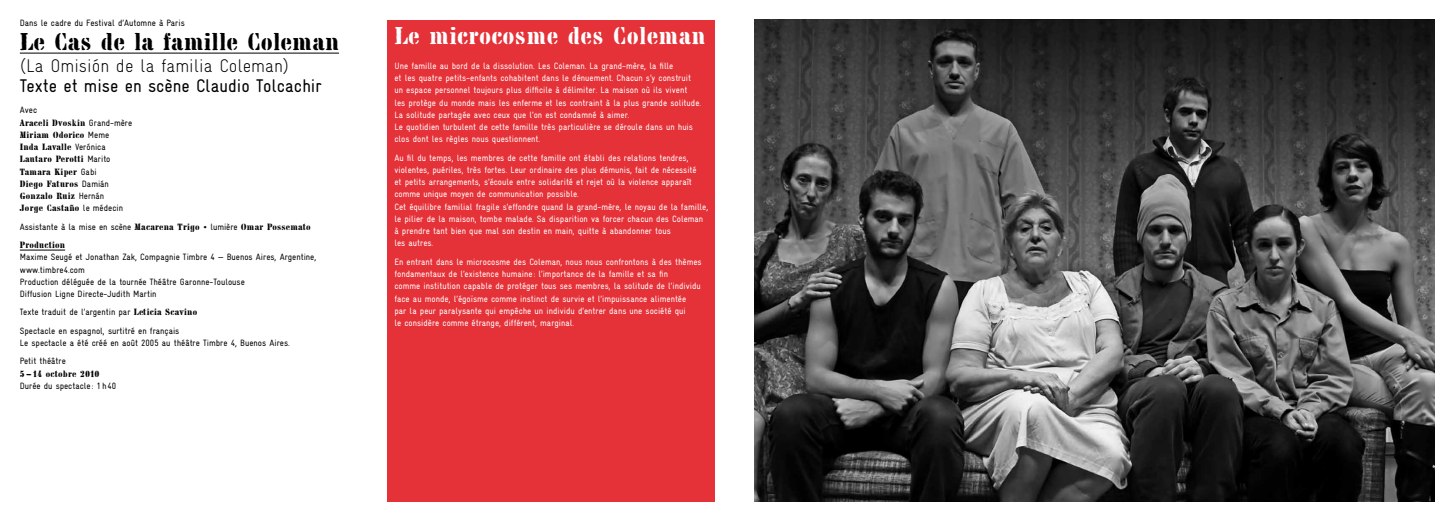
<style>
.page{position:relative;width:1454px;height:521px;background:#fff}
.page>*{position:absolute;margin:0;border:0;box-sizing:border-box;transform-origin:0 0}
.t1{font:24.5px "Chaillot";letter-spacing:.005em;color:#000}
.t2{font:24.5px "Chaillot";letter-spacing:.01em;color:#fff}
.t3{font:18.38px "Gravur Condensed";color:#000}
.t4{font:300 18.38px "Gravur Condensed";color:#000}
.t5{font:9.19px/12.2px "Gravur Condensed";color:#fff}
.t6{font:9.19px/12.2px "Gravur Condensed";color:#000}
.t7{font:9.19px/12.2px "Chaillot";letter-spacing:.02em;color:#000}
.s1{font-family:"Gravur Condensed"}
.s2{font-family:"Chaillot"}
</style>
<div class="page">
<div style="left:387px;top:20px;width:327px;height:481px;background:#e53138"></div>
<hr style="left:20px;top:53px;width:319px;height:1px;background:#000">
<hr style="left:20px;top:250px;width:45px;height:1px;background:#000">
<img style="left:754px;top:20px;width:680px;height:481px">
<p class="t6" style="left:20px;top:17px;width:166px">Dans le cadre du Festival d’Automne à Paris</p>
<h1 class="t1" style="left:20px;top:28px;width:321px">Le Cas de la famille Coleman</h1>
<h2 class="t4" style="left:20px;top:55px;width:271px">(La Omisión de la familia Coleman)</h2>
<h2 class="t3" style="left:20px;top:75px;width:303px">Texte et mise en scène Claudio Tolcachir</h2>
<p class="t6" style="left:20px;top:104px;width:19px">Avec</p>
<p class="t7" style="left:20px;top:116px;width:114px">Araceli Dvoskin <span class="s1">Grand-mère<br></span>Miriam Odorico <span class="s1">Meme<br></span>Inda Lavalle <span class="s1">Verónica<br></span>Lautaro Perotti <span class="s1">Marito<br></span>Tamara Kiper <span class="s1">Gabi<br></span>Diego Faturos <span class="s1">Damián<br></span>Gonzalo Ruiz <span class="s1">Hernán<br></span>Jorge Castaño <span class="s1">le médecin</span></p>
<p class="t6" style="left:20px;top:220px;width:292px">Assistante à la mise en scène <span class="s2">Macarena Trigo •</span> lumière <span class="s2">Omar Possemato</span></p>
<p class="t7" style="left:20px;top:239px;width:47px">Production</p>
<p class="t6" style="left:20px;top:251px;width:298px">Maxime Seugé et Jonathan Zak, Compagnie Timbre 4 — Buenos Aires, Argentine, www.timbre4.com<br>Production déléguée de la tournée Théâtre Garonne-Toulouse<br>Diffusion Ligne Directe-Judith Martin</p>
<p class="t6" style="left:20px;top:303px;width:179px;line-height:18.4px">Texte traduit de l’argentin par <span class="s2">Leticia Scavino<br></span>Spectacle en espagnol, surtitré en français</p>
<p class="t6" style="left:20px;top:334px;width:271px;line-height:18.4px">Le spectacle a été créé en août 2005 au théâtre Timbre 4, Buenos Aires.<br>Petit théâtre</p>
<p class="t7" style="left:20px;top:367px;width:81px">5 — 14 octobre 2010</p>
<p class="t6" style="left:20px;top:380px;width:98px">Durée du spectacle : 1 h 40</p>
<h1 class="t2" style="left:394px;top:22px;width:313px">Le microcosme des Coleman</h1>
<p class="t5" style="left:394px;top:60px;width:308px">Une famille au bord de la dissolution. Les Coleman. La grand-mère, la fille<br>et les quatre petits-enfants cohabitent dans le dénuement. Chacun s’y construit un espace personnel toujours plus difficile à délimiter. La maison où ils vivent<br>les protège du monde mais les enferme et les contraint à la plus grande solitude.<br>La solitude partagée avec ceux que l’on est condamné à aimer.<br>Le quotidien turbulent de cette famille très particulière se déroule dans un huis clos dont les règles nous questionnent.</p>
<p class="t5" style="left:394px;top:151px;width:315px">Au fil du temps, les membres de cette famille ont établi des relations tendres, violentes, puériles, très fortes. Leur ordinaire des plus démunis, fait de nécessité<br>et petits arrangements, s’écoule entre solidarité et rejet où la violence apparaît comme unique moyen de communication possible.<br>Cet équilibre familial fragile s’effondre quand la grand-mère, le noyau de la famille, le pilier de la maison, tombe malade. Sa disparition va forcer chacun des Coleman à prendre tant bien que mal son destin en main, quitte à abandonner tous<br>les autres.</p>
<p class="t5" style="left:394px;top:256px;width:309px">En entrant dans le microcosme des Coleman, nous nous confrontons à des thèmes fondamentaux de l’existence humaine : l’importance de la famille et sa fin<br>comme institution capable de protéger tous ses membres, la solitude de l’individu face au monde, l’égoïsme comme instinct de survie et l’impuissance alimentée<br>par la peur paralysante qui empêche un individu d’entrer dans une société qui<br>le considère comme étrange, différent, marginal.</p>
</div>
